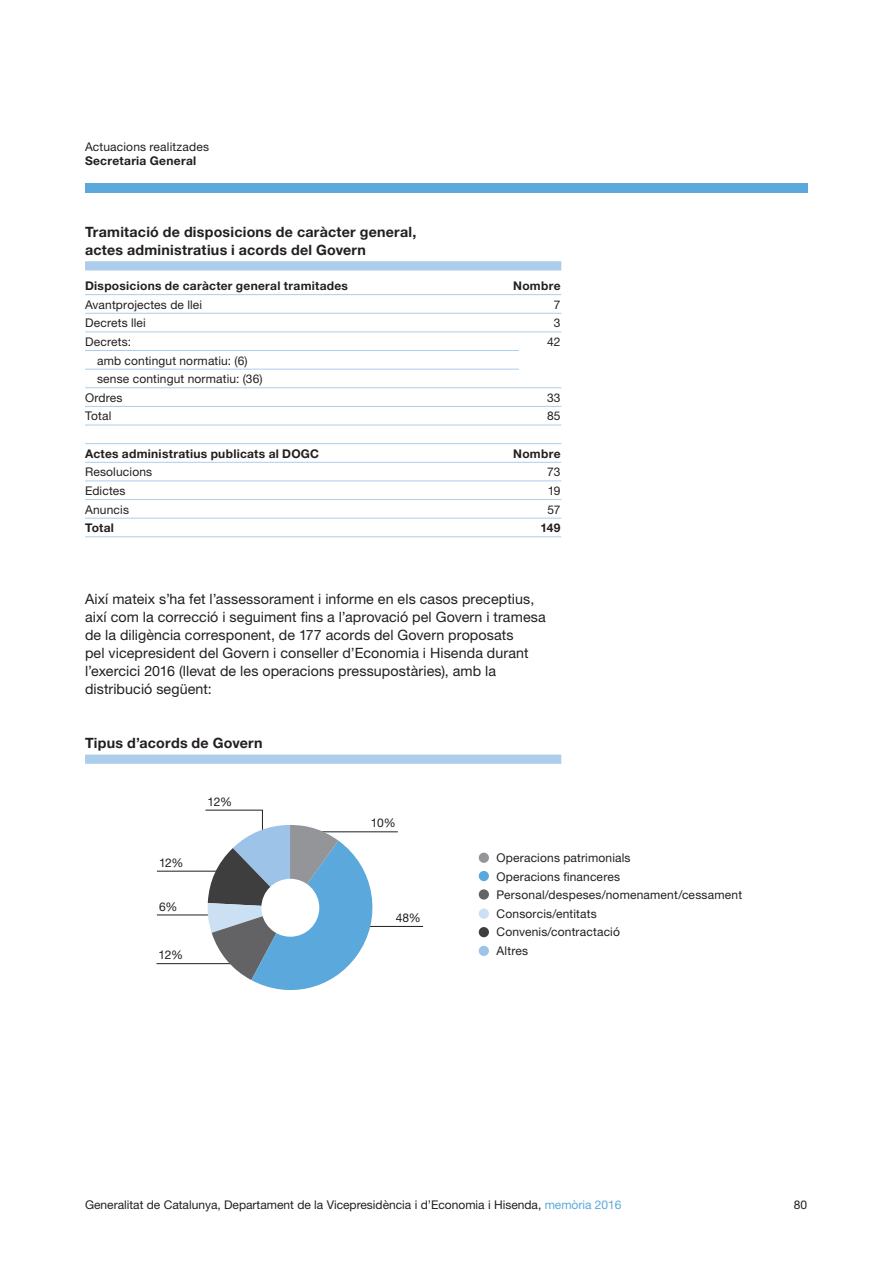
<style>
.page{position:relative;width:893px;height:1263px;background:#fff}
.page>*{position:absolute;margin:0;border:0;box-sizing:border-box;transform-origin:0 0}
.text{font:14.25px/18px "Helvetica Neue LT Std";letter-spacing:.005em;color:#231f20}
.taula_titol{font:700 14.25px/18px "Helvetica Neue LT Std";letter-spacing:.015em;color:#231f20}
.taula_capçalera_2{font:12px "Helvetica Neue LT Std";letter-spacing:.01em;color:#231f20}
.taula_text{font:12px "Helvetica Neue LT Std";letter-spacing:.015em;color:#231f20}
.taula_text-2{font:700 12px "Helvetica Neue LT Std";letter-spacing:.025em;color:#231f20}
.s1{color:#5ba8dc}
</style>
<div class="page">
<div style="left:85px;top:184px;width:723px;height:9px;background:#5ba8dc"></div>
<hr style="left:340px;top:926px;width:83px;height:1px;background:#231f20">
<hr style="left:314px;top:831px;width:84px;height:1px;background:#231f20">
<hr style="left:156px;top:963px;width:84px;height:1px;background:#231f20">
<hr style="left:157px;top:915px;width:83px;height:1px;background:#231f20">
<hr style="left:157px;top:871px;width:83px;height:1px;background:#231f20">
<div style="left:85px;top:261px;width:476px;height:9px;background:#accdeb"></div>
<hr style="left:85px;top:294px;width:476px;height:1px;background:#accdeb">
<hr style="left:85px;top:313px;width:476px;height:1px;background:#accdeb">
<hr style="left:85px;top:331px;width:476px;height:1px;background:#accdeb">
<hr style="left:85px;top:350px;width:434px;height:1px;background:#accdeb">
<hr style="left:85px;top:369px;width:434px;height:1px;background:#accdeb">
<hr style="left:85px;top:387px;width:476px;height:1px;background:#accdeb">
<hr style="left:85px;top:406px;width:476px;height:1px;background:#accdeb">
<hr style="left:85px;top:425px;width:476px;height:1px;background:#accdeb">
<hr style="left:85px;top:443px;width:476px;height:1px;background:#accdeb">
<hr style="left:85px;top:462px;width:476px;height:1px;background:#accdeb">
<hr style="left:85px;top:480px;width:476px;height:1px;background:#accdeb">
<hr style="left:85px;top:499px;width:476px;height:1px;background:#accdeb">
<hr style="left:85px;top:518px;width:476px;height:1px;background:#accdeb">
<hr style="left:85px;top:536px;width:476px;height:1px;background:#accdeb">
<div style="left:85px;top:754px;width:476px;height:10px;background:#accdeb"></div>
<div style="left:479px;top:853px;width:10px;height:10px;background:#939598;border-radius:50%"></div>
<div style="left:479px;top:946px;width:10px;height:10px;background:#9dc4e8;border-radius:50%"></div>
<div style="left:479px;top:927px;width:10px;height:10px;background:#3e3e3f;border-radius:50%"></div>
<div style="left:479px;top:908px;width:10px;height:11px;background:#cbe0f3;border-radius:50%"></div>
<div style="left:479px;top:889px;width:10px;height:10px;background:#636366;border-radius:50%"></div>
<div style="left:479px;top:871px;width:10px;height:10px;background:#5ba8dc;border-radius:50%"></div>
<svg style="left:208px;top:810px;width:164px;height:180px"></svg>
<hr style="left:205px;top:810px;width:57px;height:1px;background:#231f20">
<div style="left:261px;top:879px;width:58px;height:58px;background:#fff;border-radius:50%"></div>
<p class="taula_capçalera_2" style="left:85px;top:140px;width:126px">Actuacions realitzades</p>
<p class="taula_text-2" style="left:85px;top:153px;width:113px">Secretaria General</p>
<p class="taula_titol" style="left:85px;top:222px;width:333px">Tramitació de disposicions de caràcter general, actes administratius i acords del Govern</p>
<p class="taula_text-2" style="left:85px;top:278px;width:265px">Disposicions de caràcter general tramitades</p>
<p class="taula_text-2" style="left:513px;top:278px;width:49px">Nombre</p>
<p class="taula_text" style="left:85px;top:297px;width:119px">Avantprojectes de llei</p>
<p class="taula_text" style="left:554px;top:297px;width:8px">7</p>
<p class="taula_text" style="left:85px;top:316px;width:62px">Decrets llei</p>
<p class="taula_text" style="left:554px;top:316px;width:8px">3</p>
<p class="taula_text" style="left:85px;top:334px;width:47px">Decrets:</p>
<p class="taula_text" style="left:547px;top:334px;width:15px">42</p>
<p class="taula_text" style="left:97px;top:353px;width:152px">amb contingut normatiu: (6)</p>
<p class="taula_text" style="left:97px;top:372px;width:167px">sense contingut normatiu: (36)</p>
<p class="taula_text" style="left:85px;top:390px;width:39px">Ordres</p>
<p class="taula_text" style="left:547px;top:390px;width:15px">33</p>
<p class="taula_text" style="left:85px;top:409px;width:28px">Total</p>
<p class="taula_text" style="left:547px;top:409px;width:15px">85</p>
<p class="taula_text-2" style="left:85px;top:446px;width:236px">Actes administratius publicats al DOGC</p>
<p class="taula_text-2" style="left:513px;top:446px;width:49px">Nombre</p>
<p class="taula_text" style="left:85px;top:465px;width:69px">Resolucions</p>
<p class="taula_text" style="left:547px;top:465px;width:15px">73</p>
<p class="taula_text" style="left:85px;top:483px;width:42px">Edictes</p>
<p class="taula_text" style="left:548px;top:483px;width:14px">19</p>
<p class="taula_text" style="left:85px;top:502px;width:45px">Anuncis</p>
<p class="taula_text" style="left:547px;top:502px;width:15px">57</p>
<p class="taula_text-2" style="left:85px;top:520px;width:30px">Total</p>
<p class="taula_text-2" style="left:541px;top:520px;width:21px">149</p>
<p class="text" style="left:85px;top:590px;width:462px">Així mateix s’ha fet l’assessorament i informe en els casos preceptius, així com la correcció i seguiment fins a l’aprovació pel Govern i tramesa de la diligència corresponent, de 177 acords del Govern proposats<br>pel vicepresident del Govern i conseller d’Economia i Hisenda durant l’exercici 2016 (llevat de les operacions pressupostàries), amb la distribució següent:</p>
<p class="taula_titol" style="left:85px;top:734px;width:179px">Tipus d’acords de Govern</p>
<p class="taula_capçalera_2" style="left:159px;top:855px;width:26px">12%</p>
<p class="taula_capçalera_2" style="left:159px;top:899px;width:20px">6%</p>
<p class="taula_capçalera_2" style="left:159px;top:948px;width:26px">12%</p>
<p class="taula_capçalera_2" style="left:208px;top:794px;width:26px">12%</p>
<p class="taula_capçalera_2" style="left:371px;top:816px;width:26px">10%</p>
<p class="taula_capçalera_2" style="left:396px;top:910px;width:27px">48%</p>
<p class="taula_capçalera_2" style="left:497px;top:850px;width:136px">Operacions patrimonials</p>
<p class="taula_capçalera_2" style="left:497px;top:869px;width:125px">Operacions financeres</p>
<p class="taula_capçalera_2" style="left:497px;top:888px;width:247px">Personal/despeses/nomenament/cessament</p>
<p class="taula_capçalera_2" style="left:497px;top:906px;width:102px">Consorcis/entitats</p>
<p class="taula_capçalera_2" style="left:497px;top:925px;width:125px">Convenis/contractació</p>
<p class="taula_capçalera_2" style="left:497px;top:944px;width:33px">Altres</p>
<p class="taula_capçalera_2" style="left:85px;top:1197px;width:538px">Generalitat de Catalunya, Departament de la Vicepresidència i d’Economia i Hisenda, <span class="s1">memòria 2016</span></p>
<p class="taula_capçalera_2" style="left:794px;top:1197px;width:15px">80</p>
</div>
